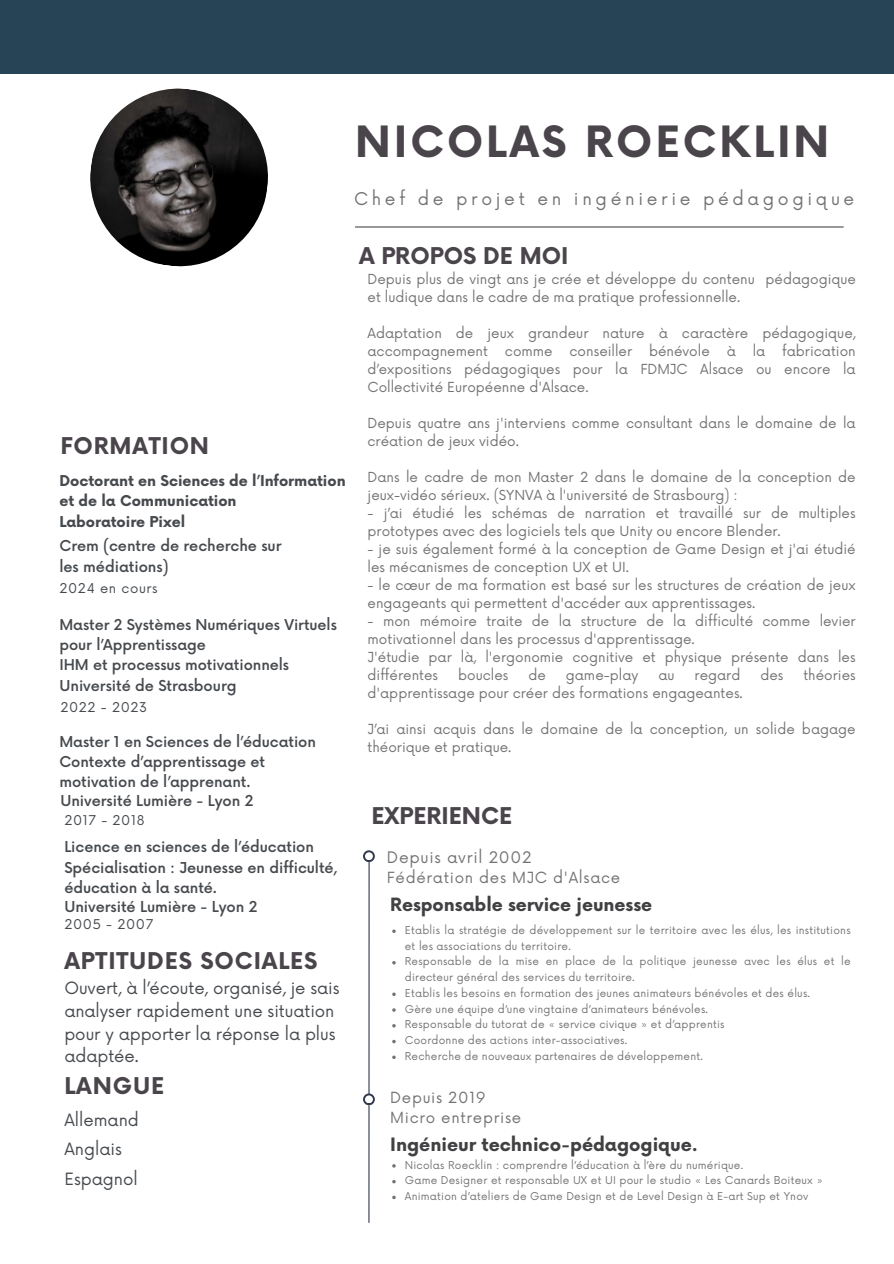
<style>
.page{position:relative;width:894px;height:1264px;background:#fff}
.page>*{position:absolute;margin:0;border:0;box-sizing:border-box;transform-origin:0 0}
.t1{font:700 42px "Now";letter-spacing:.07em;color:#4a454b}
.t2{font:700 22.5px "Now";letter-spacing:.035em;color:#4a454b}
.t3{font:700 22.5px "Now";color:#4a454b}
.t4{font:700 18px "Now";letter-spacing:-.005em;color:#414042}
.t5{font:700 17.85px "Now";letter-spacing:-.005em;color:#414042}
.t6{font:17.1px "Now";letter-spacing:.215em;color:#737373}
.t7{font:16.5px/22.5px "Now";letter-spacing:-.005em;color:#464a4e}
.t8{font:15.6px "Now";letter-spacing:.045em;color:#737373}
.t9{font:15px "Now";letter-spacing:.045em;color:#737373}
.t10{font:500 14.7px/20.2px "Now";letter-spacing:-.005em;color:#464a4e}
.t11{font:500 14.55px/20.2px "Now";letter-spacing:-.005em;color:#464a4e}
.t12{font:700 14.55px/20.2px "Now";letter-spacing:-.005em;color:#464a4e}
.t13{font:13.5px/18px "Now";color:#737373}
.t14{font:13.2px "Now";letter-spacing:.045em;color:#464a4e}
.t15{font:10.5px/15.8px "Now";letter-spacing:.02em;color:#737373}
</style>
<div class="page">
<div style="left:0;top:0;width:893px;height:73px;background:#274356"></div>
<hr style="left:355px;top:226px;width:488px;height:1px;background:#464a4e">
<hr style="left:368px;top:856px;width:1px;height:366px;background:#323b4c">
<svg style="left:363px;top:850px;width:12px;height:12px"></svg>
<div style="left:365px;top:852px;width:8px;height:8px;background:#fff;border-radius:50%"></div>
<svg style="left:363px;top:1093px;width:12px;height:12px"></svg>
<div style="left:365px;top:1095px;width:8px;height:8px;background:#fff;border-radius:50%"></div>
<img style="left:90px;top:88px;width:178px;height:179px">
<p class="t1" style="left:355px;top:119px;width:475px">NICOLAS ROECKLIN</p>
<h2 class="t6" style="left:354px;top:189px;width:501px">Chef de projet en ingénierie pédagogique</h2>
<p class="t2" style="left:60px;top:433px;width:150px">FORMATION</p>
<p class="t12" style="left:59px;top:471px;width:288px">Doctorant en Sciences de l’Information et de la Communication<br>Laboratoire Pixel</p>
<p class="t10" style="left:59px;top:537px;width:223px">Crem (centre de recherche sur les médiations)</p>
<h3 class="t14" style="left:59px;top:581px;width:100px">2024 en cours</h3>
<h2 class="t11" style="left:59px;top:615px;width:279px">Master 2 Systèmes Numériques Virtuels pour l’Apprentissage<br>IHM et processus motivationnels</h2>
<h5 class="t10" style="left:59px;top:676px;width:179px">Université de Strasbourg</h5>
<h5 class="t14" style="left:60px;top:700px;width:88px">2022 - 2023</h5>
<p class="t11" style="left:59px;top:732px;width:258px">Master 1 en Sciences de l’éducation<br>Contexte d’apprentissage et motivation de l’apprenant.</p>
<h5 class="t10" style="left:60px;top:791px;width:194px">Université Lumière - Lyon 2</h5>
<h5 class="t14" style="left:64px;top:812px;width:82px">2017 - 2018</h5>
<h6 class="t11" style="left:64px;top:837px;width:274px">Licence en sciences de l’éducation<br>Spécialisation : Jeunesse en difficulté, éducation à la santé.</h6>
<h6 class="t14" style="left:64px;top:916px;width:90px">2005 - 2007</h6>
<p class="t10" style="left:64px;top:897px;width:194px">Université Lumière - Lyon 2</p>
<h5 class="t2" style="left:64px;top:949px;width:254px">APTITUDES SOCIALES</h5>
<p class="t7" style="left:64px;top:978px;width:277px">Ouvert, à l’écoute, organisé, je sais analyser rapidement une situation pour y apporter la réponse la plus adaptée.</p>
<p class="t2" style="left:64px;top:1073px;width:101px">LANGUE</p>
<p class="t7" style="left:64px;top:1106px;width:76px;line-height:29.2px">Allemand<br>Anglais<br>Espagnol</p>
<h5 class="t3" style="left:359px;top:244px;width:211px">A PROPOS DE MOI</h5>
<p class="t13" style="left:367px;top:271px;width:490px">Depuis plus de vingt ans je crée et développe du contenu pédagogique et ludique dans le cadre de ma pratique professionnelle.</p>
<h1 class="t13" style="left:367px;top:325px;width:489px">Adaptation de jeux grandeur nature à caractère pédagogique, accompagnement</h1>
<h1 class="t13" style="left:367px;top:343px;width:489px;text-align:justify;text-indent:414px">fabrication d’expositions pédagogiques pour la FDMJC Alsace ou encore la Collectivité Européenne d'Alsace.</h1>
<h4 class="t13" style="left:367px;top:415px;width:489px">Depuis quatre ans j'interviens comme consultant dans le domaine de la création de jeux vidéo.</h4>
<h2 class="t13" style="left:367px;top:469px;width:489px">Dans le cadre de mon Master 2 dans le domaine de la conception de jeux-vidéo sérieux. (SYNVA à l'université de Strasbourg) :</h2>
<p class="t13" style="left:367px;top:505px;width:489px">- j’ai étudié les schémas de narration et travaillé sur de multiples prototypes avec des logiciels tels que Unity ou encore Blender.</p>
<p class="t13" style="left:367px;top:541px;width:489px">- je suis également formé à la conception de Game Design et j'ai étudié les mécanismes de conception UX et UI.</p>
<p class="t13" style="left:367px;top:577px;width:489px">- le cœur de ma formation est basé sur les structures de création de jeux engageants qui permettent d'accéder aux apprentissages.</p>
<p class="t13" style="left:367px;top:613px;width:489px">- mon mémoire traite de la structure de la difficulté comme levier motivationnel dans les processus d'apprentissage.</p>
<p class="t13" style="left:367px;top:649px;width:489px">J'étudie par là, l'ergonomie cognitive et physique présente dans les différentes</p>
<h1 class="t13" style="left:505px;top:343px;width:129px">comme conseiller</h1>
<h1 class="t13" style="left:649px;top:343px;width:88px">bénévole à</h1>
<h1 class="t13" style="left:752px;top:343px;width:14px">la</h1>
<p class="t13" style="left:458px;top:667px;width:52px">boucles</p>
<p class="t13" style="left:528px;top:667px;width:19px">de</p>
<p class="t13" style="left:565px;top:667px;width:74px">game-play</p>
<p class="t13" style="left:658px;top:667px;width:18px">au</p>
<p class="t13" style="left:694px;top:667px;width:47px">regard</p>
<p class="t13" style="left:760px;top:667px;width:25px">des</p>
<p class="t13" style="left:803px;top:667px;width:54px">théories</p>
<p class="t13" style="left:367px;top:685px;width:376px">d'apprentissage pour créer des formations engageantes.</p>
<p class="t13" style="left:367px;top:721px;width:489px">J’ai ainsi acquis dans le domaine de la conception, un solide bagage théorique et pratique.</p>
<p class="t3" style="left:371px;top:803px;width:142px">EXPERIENCE</p>
<p class="t8" style="left:387px;top:849px;width:146px">Depuis avril 2002</p>
<p class="t9" style="left:387px;top:869px;width:235px">Fédération des MJC d'Alsace</p>
<p class="t5" style="left:390px;top:894px;width:263px">Responsable service jeunesse</p>
<h4 class="t15" style="left:404px;top:922px;width:447px">Etablis la stratégie de développement sur le territoire avec les élus, les institutions et les associations du territoire.</h4>
<h6 class="t15" style="left:404px;top:954px;width:447px">Responsable de la mise en place de la politique jeunesse avec les élus et le directeur général des services du territoire.</h6>
<h6 class="t15" style="left:404px;top:985px;width:406px">Etablis les besoins en formation des jeunes animateurs bénévoles et des élus.</h6>
<h3 class="t15" style="left:404px;top:1001px;width:305px">Gère une équipe d’une vingtaine d’animateurs bénévoles.</h3>
<p class="t15" style="left:404px;top:1017px;width:321px">Responsable du tutorat de « service civique » et d’apprentis</p>
<p class="t15" style="left:404px;top:1033px;width:224px">Coordonne des actions inter-associatives.</p>
<p class="t15" style="left:404px;top:1048px;width:299px">Recherche de nouveaux partenaires de développement.</p>
<h4 class="t9" style="left:390px;top:1089px;width:97px">Depuis 2019</h4>
<h2 class="t9" style="left:390px;top:1109px;width:133px">Micro entreprise</h2>
<h2 class="t4" style="left:390px;top:1135px;width:309px">Ingénieur technico-pédagogique.</h2>
<h5 class="t15" style="left:404px;top:1157px;width:340px">Nicolas Roecklin : comprendre l’éducation à l’ère du numérique.</h5>
<h5 class="t15" style="left:404px;top:1173px;width:419px">Game Designer et responsable UX et UI pour le studio « Les Canards Boiteux »</h5>
<p class="t15" style="left:404px;top:1188px;width:405px">Animation d’ateliers de Game Design et de Level Design à E-art Sup et Ynov</p>
</div>
